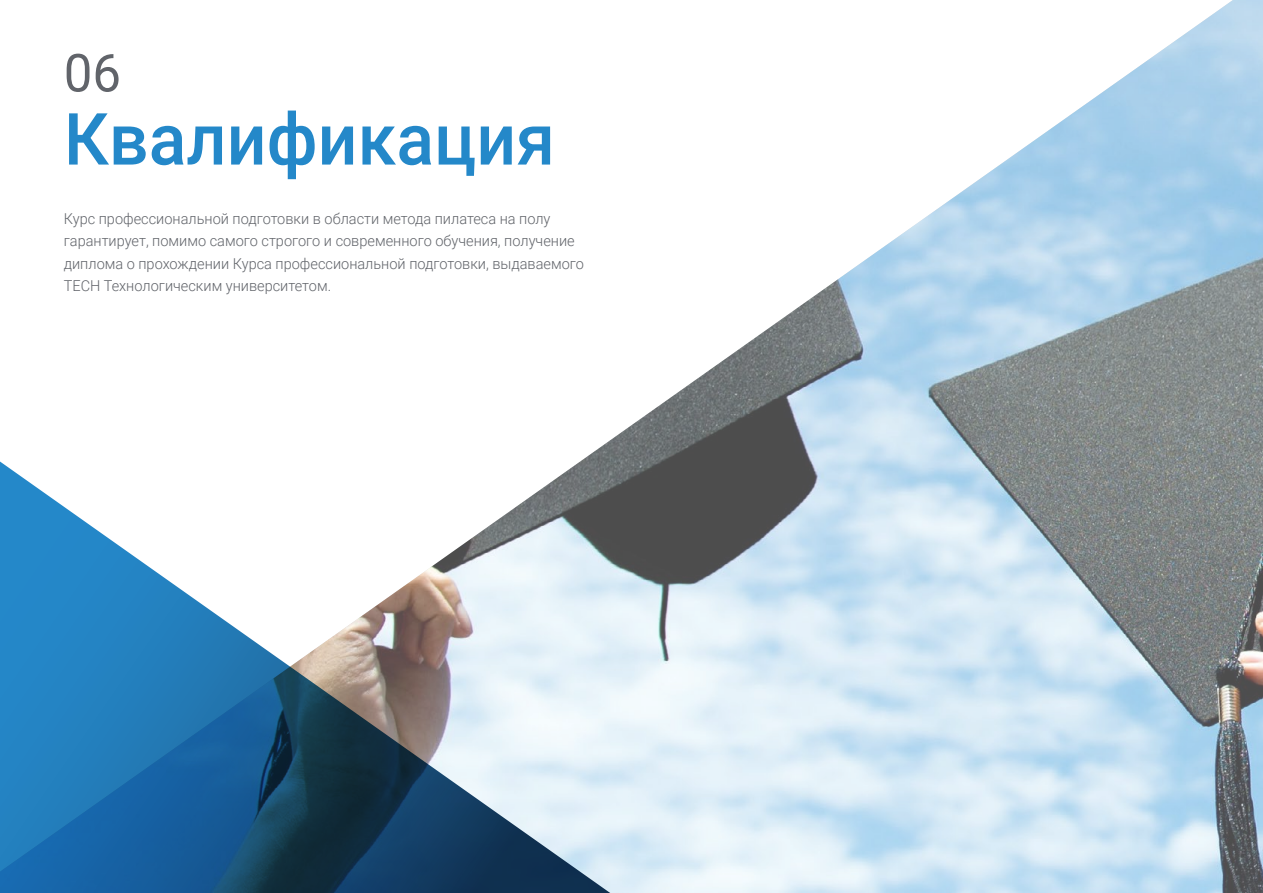
<style>
.page{position:relative;width:1263px;height:893px;background:#fff}
.page>*{position:absolute;margin:0;border:0;box-sizing:border-box;transform-origin:0 0}
.t1{font:500 72px "Roboto";color:#2488c9}
.t2{font:52.5px "Roboto";color:#61646a}
.t3{font:300 15px/22.5px "Roboto";color:#61646a}
</style>
<div class="page">
<img style="left:602px;top:0;width:661px;height:893px">
<svg style="left:0;top:446px;width:640px;height:447px"></svg>
<h2 class="t2" style="left:64px;top:36px;width:59px">06</h2>
<h1 class="t1" style="left:64px;top:89px;width:493px">Квалификация</h1>
<p class="t3" style="left:64px;top:207px;width:522px">Курс профессиональной подготовки в области метода пилатеса на полу гарантирует, помимо самого строгого и современного обучения, получение диплома о прохождении Курса профессиональной подготовки, выдаваемого TECH Технологическим университетом.</p>
</div>
